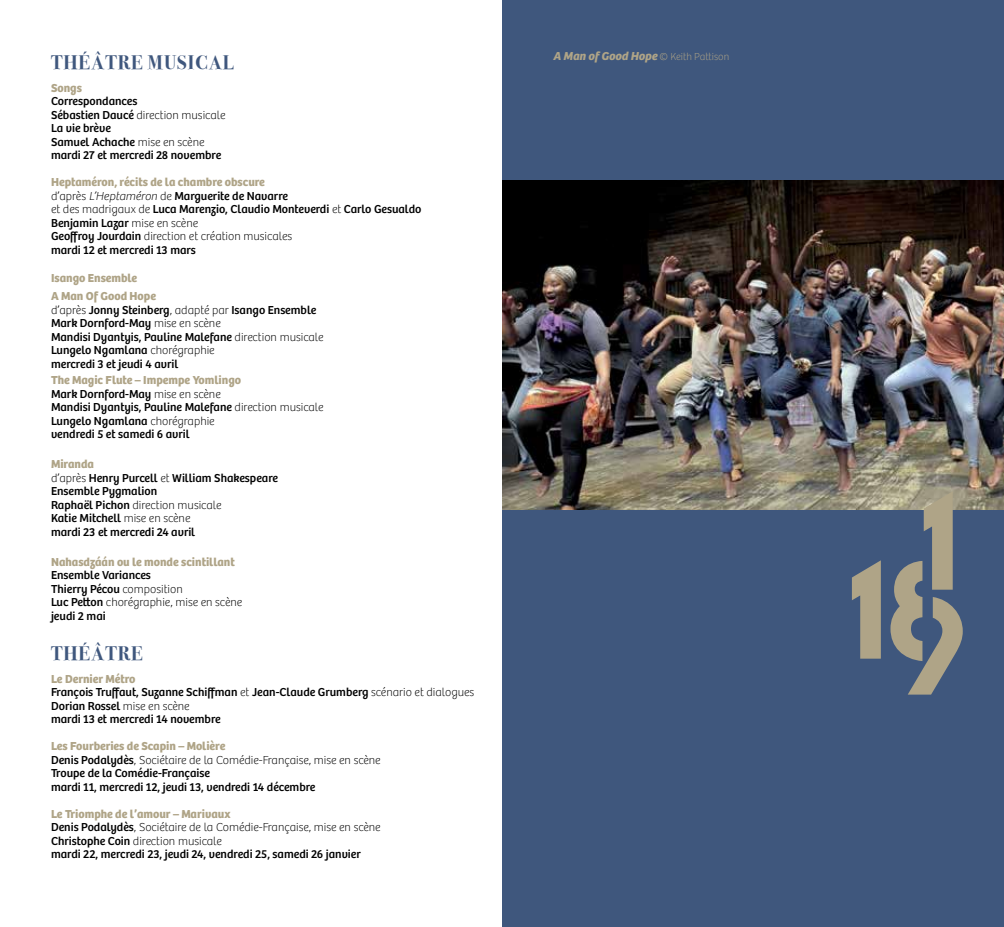
<style>
.page{position:relative;width:1004px;height:927px;background:#fff}
.page>*{position:absolute;margin:0;border:0;box-sizing:border-box;transform-origin:0 0}
.t1{font:700 19.5px "Bodoni Svty Two ITCTT";letter-spacing:.05em;color:#3f577d}
.t2{font:12px/13.5px "Bree";color:#000}
.t3{font:700 12px/18px "Bree";color:#afa487}
.t4{font:italic 700 12px "Bree";color:#afa487}
.s1{font-weight:100}
.s2{font-weight:700;color:#afa487}
.s3{font-weight:100;font-style:italic}
.s4{font-weight:100;font-style:normal;font-size:10.5px}
</style>
<div class="page">
<div style="left:502px;top:0;width:501px;height:927px;background:#3f577d"></div>
<img style="left:502px;top:180px;width:501px;height:329px">
<svg style="left:852px;top:561px;width:28px;height:98px"></svg>
<svg style="left:890px;top:491px;width:72px;height:204px"></svg>
<h1 class="t1" style="left:51px;top:46px;width:184px">THÉÂTRE MUSICAL</h1>
<p class="t3" style="left:51px;top:79px;width:32px">Songs</p>
<p class="t2" style="left:51px;top:94px;width:176px">Correspondances<br>Sébastien Daucé <span class="s1">direction musicale<br></span>La vie brève<br>Samuel Achache <span class="s1">mise en scène </span>mardi 27 et mercredi 28 novembre</p>
<p class="t2" style="left:51px;top:175px;width:372px"><span class="s2">Heptaméron, récits de la chambre obscure<br></span><span class="s1">d’après</span> <span class="s3">L’Heptaméron</span> <span class="s1">de</span> Marguerite de Navarre<br><span class="s1">et des madrigaux de</span> Luca Marenzio, Claudio Monteverdi <span class="s1">et</span> Carlo Gesualdo Benjamin Lazar <span class="s1">mise en scène<br></span>Geoffroy Jourdain <span class="s1">direction et création musicales<br></span>mardi 12 et mercredi 13 mars</p>
<p class="t3" style="left:51px;top:269px;width:106px">Isango Ensemble<br>A Man Of Good Hope</p>
<p class="t2" style="left:51px;top:303px;width:274px"><span class="s1">d’après</span> Jonny Steinberg<span class="s1">, adapté par</span> Isango Ensemble Mark Dornford-May <span class="s1">mise en scène<br></span>Mandisi Dyantyis, Pauline Malefane <span class="s1">direction musicale </span>Lungelo Ngamlana <span class="s1">chorégraphie<br></span>mercredi 3 et jeudi 4 avril</p>
<p class="t2" style="left:51px;top:373px;width:274px"><span class="s2">The Magic Flute – Impempe Yomlingo<br></span>Mark Dornford-May <span class="s1">mise en scène<br></span>Mandisi Dyantyis, Pauline Malefane <span class="s1">direction musicale </span>Lungelo Ngamlana <span class="s1">chorégraphie<br></span>vendredi 5 et samedi 6 avril</p>
<p class="t2" style="left:51px;top:457px;width:228px"><span class="s2">Miranda<br></span><span class="s1">d’après</span> Henry Purcell <span class="s1">et</span> William Shakespeare<br>Ensemble Pygmalion<br>Raphaël Pichon <span class="s1">direction musicale<br></span>Katie Mitchell <span class="s1">mise en scène<br></span>mardi 23 et mercredi 24 avril</p>
<p class="t3" style="left:51px;top:553px;width:185px">Nahasdzáán ou le monde scintillant</p>
<p class="t2" style="left:51px;top:568px;width:193px">Ensemble Variances<br>Thierry Pécou <span class="s1">composition<br></span>Luc Petton <span class="s1">chorégraphie, mise en scène </span>jeudi 2 mai</p>
<h1 class="t1" style="left:51px;top:637px;width:93px">THÉÂTRE</h1>
<p class="t2" style="left:51px;top:672px;width:425px"><span class="s2">Le Dernier Métro<br></span>François Truffaut, Suzanne Schiffman <span class="s1">et</span> Jean-Claude Grumberg <span class="s1">scénario et dialogues </span>Dorian Rossel <span class="s1">mise en scène<br></span>mardi 13 et mercredi 14 novembre</p>
<p class="t2" style="left:51px;top:739px;width:331px"><span class="s2">Les Fourberies de Scapin – Molière<br></span>Denis Podalydès<span class="s1">, Sociétaire de la Comédie-Française, mise en scène </span>Troupe de la Comédie-Française<br>mardi 11, mercredi 12, jeudi 13, vendredi 14 décembre</p>
<p class="t2" style="left:51px;top:807px;width:331px"><span class="s2">Le Triomphe de l’amour – Marivaux<br></span>Denis Podalydès<span class="s1">, Sociétaire de la Comédie-Française, mise en scène </span>Christophe Coin <span class="s1">direction musicale<br></span>mardi 22, mercredi 23, jeudi 24, vendredi 25, samedi 26 janvier</p>
<p class="t4" style="left:553px;top:49px;width:178px">A Man of Good Hope <span class="s4">© Keith Pattison</span></p>
</div>
